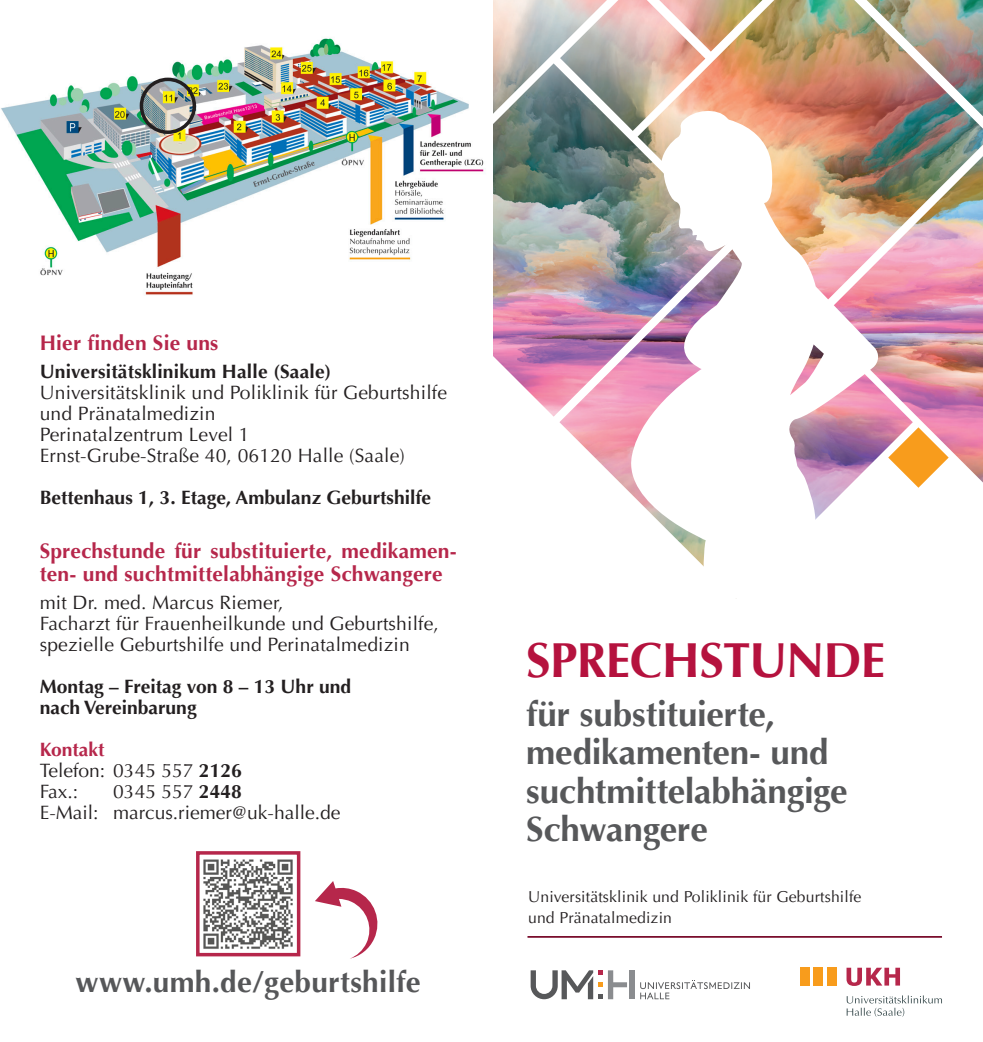
<style>
.page{position:relative;width:983px;height:1042px;background:#fff}
.page>*{position:absolute;margin:0;border:0;box-sizing:border-box;transform-origin:0 0}
.t1{font:700 49px "Optima LT";letter-spacing:-.015em;color:#b5123e}
.t2{font:700 35px/38.5px "Optima LT";letter-spacing:-.01em;color:#57585a}
.t3{font:700 29.75px "Optima LT";letter-spacing:.01em;color:#565759}
.t4{font:700 21px/22.8px "Optima LT";letter-spacing:.01em;color:#b6274b}
.t5{font:19.25px/21px "Optima LT";letter-spacing:.01em;color:#231f20}
.t6{font:700 19.25px/21px "Optima LT";color:#231f20}
.t7{font:15.75px/21px "Optima LT";letter-spacing:.01em;color:#231f20}
.s1{font-weight:700;color:#b6274b}
.s2{font-weight:700}
</style>
<div class="page">
<hr style="left:527px;top:936px;width:414px;height:2px;background:#790d2c">
<img style="left:493px;top:0;width:489px;height:488px">
<img style="left:1px;top:38px;width:483px;height:257px">
<svg style="left:846px;top:967px;width:53px;height:19px"></svg>
<svg style="left:846px;top:995px;width:95px;height:22px"></svg>
<div style="left:826px;top:967px;width:10px;height:18px;background:#f89c1c"></div>
<div style="left:813px;top:967px;width:10px;height:18px;background:#f89c1c"></div>
<div style="left:799px;top:967px;width:10px;height:18px;background:#f89c1c"></div>
<svg style="left:196px;top:851px;width:105px;height:106px"></svg>
<svg style="left:315px;top:881px;width:63px;height:77px"></svg>
<img style="left:623px;top:108px;width:256px;height:491px">
<div style="left:140px;top:78px;width:56px;height:56px;border:4px solid #231f20;border-radius:50%"></div>
<div style="left:629px;top:970px;width:5px;height:29px;background:#8a8c8f"></div>
<svg style="left:530px;top:970px;width:97px;height:29px"></svg>
<svg style="left:640px;top:980px;width:109px;height:19px"></svg>
<p class="t4" style="left:40px;top:331px;width:180px">Hier finden Sie uns</p>
<p class="t6" style="left:40px;top:361px;width:293px">Universitätsklinikum Halle (Saale)</p>
<p class="t5" style="left:40px;top:382px;width:409px">Universitätsklinik und Poliklinik für Geburtshilfe und Pränatalmedizin<br>Perinatalzentrum Level 1<br>Ernst-Grube-Straße 40, 06120 Halle (Saale)</p>
<p class="t6" style="left:40px;top:487px;width:393px">Bettenhaus 1, 3. Etage, Ambulanz Geburtshilfe</p>
<p class="t4" style="left:40px;top:539px;width:418px">Sprechstunde für substituierte, medikamen&shy;ten- und suchtmittelabhängige Schwangere</p>
<p class="t5" style="left:40px;top:592px;width:400px">mit Dr. med. Marcus Riemer,<br>Facharzt für Frauenheilkunde und Geburtshilfe, spezielle Geburtshilfe und Perinatalmedizin</p>
<p class="t6" style="left:40px;top:676px;width:313px">Montag – Freitag von 8 – 13 Uhr und nach Vereinbarung</p>
<p class="t5" style="left:40px;top:739px;width:203px"><span class="s1">Kontakt<br></span>Telefon: 0345 557 <span class="s2">2126<br></span>Fax.:</p>
<p class="t5" style="left:40px;top:781px;width:302px;text-indent:73px">0345 557 <span class="s2">2448<br></span>E-Mail: marcus.riemer@uk-halle.de</p>
<h3 class="t3" style="left:76px;top:964px;width:346px">www.umh.de/geburtshilfe</h3>
<h1 class="t1" style="left:526px;top:632px;width:360px">SPRECHSTUNDE</h1>
<h2 class="t2" style="left:526px;top:695px;width:323px">für substituierte, medikamenten- und suchtmittelabhängige<br>Schwangere</h2>
<p class="t7" style="left:528px;top:887px;width:335px">Universitätsklinik und Poliklinik für Geburtshilfe und Pränatalmedizin</p>
</div>
